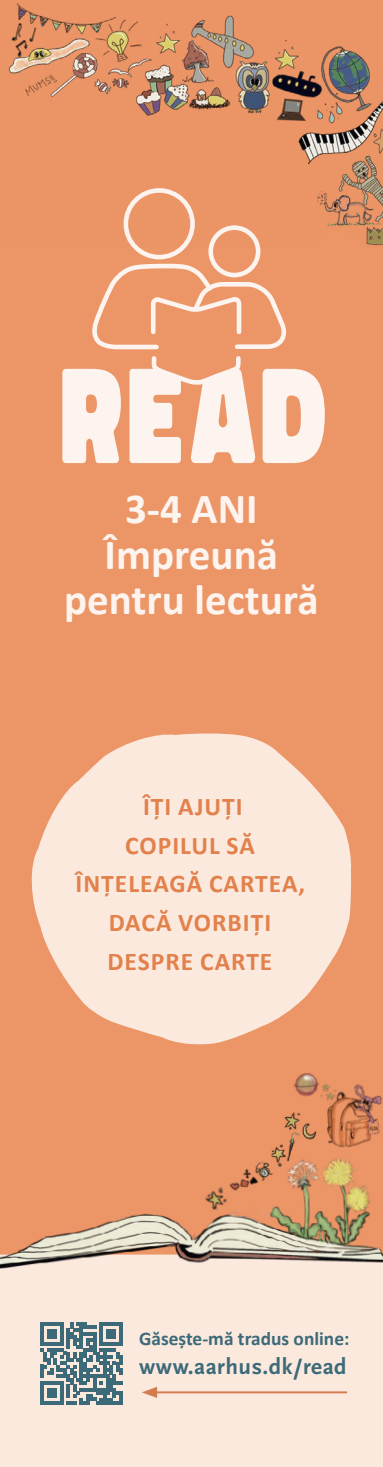
<style>
.page{position:relative;width:383px;height:1467px;background:#fff}
.page>*{position:absolute;margin:0;border:0;box-sizing:border-box;transform-origin:0 0}
.t1{font:127.8px "Spot";color:#fdf4ef}
.t2{font:700 42.98px/45.4px "Calibri";color:#fdf4ef;text-align:center}
.t3{font:700 25.65px/38.7px "Calibri";letter-spacing:.04em;color:#e2814b;text-align:center}
.t4{font:700 23.18px "Scala Sans OT";letter-spacing:.02em;color:#3c6a79}
.t5{font:700 19.35px "Calibri";color:#3c6a79}
</style>
<div class="page">
<div style="left:0;top:249px;width:383px;height:756px;background:#ec9667"></div>
<div style="left:0;top:1272px;width:383px;height:195px;background:#fce9dd"></div>
<svg style="left:40px;top:1322px;width:83px;height:82px;background:#81989d"></svg>
<hr style="left:153px;top:1391px;width:194px;height:2px;background:#d37c4f">
<svg style="left:142px;top:1387px;width:15px;height:11px"></svg>
<div style="left:123px;top:188px;width:72px;height:71px;border:5px solid #fdf4ef;border-radius:50%"></div>
<div style="left:208px;top:225px;width:52px;height:52px;border:5px solid #fdf4ef;border-radius:50%"></div>
<svg style="left:88px;top:261px;width:205px;height:127px;background:#eea278"></svg>
<img style="left:0;top:0;width:383px;height:249px">
<svg style="left:29px;top:732px;width:323px;height:273px;background:#f9dac8"></svg>
<img style="left:0;top:1005px;width:383px;height:267px">
<h1 class="t1" style="left:59px;top:356px;width:268px">Read</h1>
<h2 class="t2" style="left:64px;top:486px;width:256px">3-4 ANI<br>Împreună pentru lectură</h2>
<p class="t3" style="left:76px;top:787px;width:231px">ÎȚI AJUȚI<br>COPILUL SĂ<br>ÎNȚELEAGĂ CARTEA,<br>DACĂ VORBIȚI<br>DESPRE CARTE</p>
<p class="t5" style="left:139px;top:1325px;width:212px">Găsește-mă tradus online:</p>
<p class="t4" style="left:139px;top:1354px;width:209px">www.aarhus.dk/read</p>
</div>
